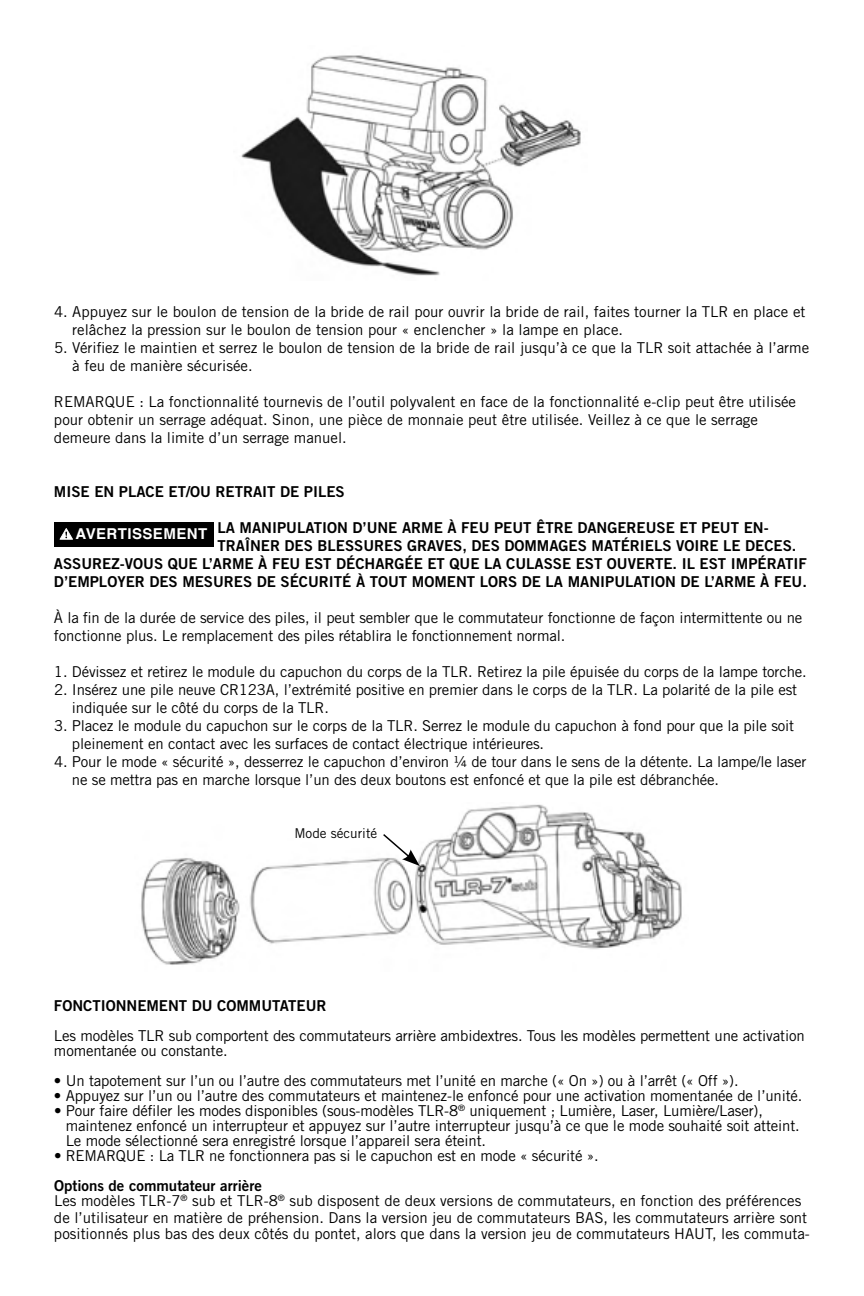
<style>
.page{position:relative;width:864px;height:1296px;background:#fff}
.page>*{position:absolute;margin:0;border:0;box-sizing:border-box;transform-origin:0 0}
.WARNING_BODY{font:15px/18px "Trade Gothic LT Std";letter-spacing:-.01em;color:#000}
.WARNING_BODY-2{font:15px "Trade Gothic LT Std Bd 2";color:#000}
.t1{font:700 15px "Helvetica";letter-spacing:.03em;color:#fff}
.diagram_labels{font:13.5px "Trade Gothic LT Std";color:#000}
.s1{font-family:"Trade Gothic LT Std Bd 2"}
</style>
<div class="page">
<img style="left:241px;top:55px;width:340px;height:221px">
<div style="left:54px;top:522px;width:159px;height:25px;background:#000"></div>
<svg style="left:60px;top:528px;width:13px;height:12px"></svg>
<img style="left:141px;top:804px;width:541px;height:161px">
<svg style="left:382px;top:833px;width:38px;height:33px"></svg>
<p class="WARNING_BODY" style="left:72px;top:302px;width:735px;text-indent:-18px">4. Appuyez sur le boulon de tension de la bride de rail pour ouvrir la bride de rail, faites tourner la TLR en place et relâchez la pression sur le boulon de tension pour « enclencher » la lampe en place.</p>
<p class="WARNING_BODY" style="left:72px;top:338px;width:738px;text-indent:-18px">5. Vérifiez le maintien et serrez le boulon de tension de la bride de rail jusqu’à ce que la TLR soit attachée à l’arme à feu de manière sécurisée.</p>
<p class="WARNING_BODY" style="left:54px;top:392px;width:744px">REMARQUE : La fonctionnalité tournevis de l’outil polyvalent en face de la fonctionnalité e-clip peut être utilisée pour obtenir un serrage adéquat. Sinon, une pièce de monnaie peut être utilisée. Veillez à ce que le serrage demeure dans la limite d’un serrage manuel.</p>
<p class="WARNING_BODY-2" style="left:54px;top:482px;width:292px">MISE EN PLACE ET/OU RETRAIT DE PILES</p>
<p class="WARNING_BODY-2" style="left:218px;top:518px;width:553px">LA MANIPULATION D’UNE ARME À FEU PEUT ÊTRE DANGEREUSE ET PEUT EN-</p>
<p class="WARNING_BODY-2" style="left:218px;top:536px;width:580px">TRAÎNER DES BLESSURES GRAVES, DES DOMMAGES MATÉRIELS VOIRE LE DECES.</p>
<p class="WARNING_BODY-2" style="left:54px;top:554px;width:754px">ASSUREZ-VOUS QUE L’ARME À FEU EST DÉCHARGÉE ET QUE LA CULASSE EST OUVERTE. IL EST IMPÉRATIF</p>
<p class="WARNING_BODY-2" style="left:54px;top:572px;width:754px">D’EMPLOYER DES MESURES DE SÉCURITÉ À TOUT MOMENT LORS DE LA MANIPULATION DE L’ARME À FEU.</p>
<p class="WARNING_BODY" style="left:54px;top:608px;width:750px">À la fin de la durée de service des piles, il peut sembler que le commutateur fonctionne de façon intermittente ou ne fonctionne plus. Le remplacement des piles rétablira le fonctionnement normal.</p>
<p class="WARNING_BODY" style="left:54px;top:662px;width:754px">1. Dévissez et retirez le module du capuchon du corps de la TLR. Retirez la pile épuisée du corps de la lampe torche.</p>
<p class="WARNING_BODY" style="left:72px;top:680px;width:727px;text-indent:-18px">2. Insérez une pile neuve CR123A, l’extrémité positive en premier dans le corps de la TLR. La polarité de la pile est indiquée sur le côté du corps de la TLR.</p>
<p class="WARNING_BODY" style="left:72px;top:716px;width:724px;text-indent:-18px">3. Placez le module du capuchon sur le corps de la TLR. Serrez le module du capuchon à fond pour que la pile soit pleinement en contact avec les surfaces de contact électrique intérieures.</p>
<p class="WARNING_BODY" style="left:72px;top:752px;width:736px;text-indent:-18px">4. Pour le mode « sécurité », desserrez le capuchon d’environ ¼ de tour dans le sens de la détente. La lampe/le laser ne se mettra pas en marche lorsque l’un des deux boutons est enfoncé et que la pile est débranchée.</p>
<p class="t1" style="left:75px;top:525px;width:133px">AVERTISSEMENT</p>
<p class="diagram_labels" style="left:294px;top:825px;width:84px">Mode sécurité</p>
<p class="WARNING_BODY" style="left:54px;top:991px;width:752px;line-height:30px"><span class="s1">FONCTIONNEMENT DU COMMUTATEUR<br></span>Les modèles TLR sub comportent des commutateurs arrière ambidextres. Tous les modèles permettent une activation</p>
<p class="WARNING_BODY" style="left:54px;top:1042px;width:175px">momentanée ou constante.</p>
<p class="WARNING_BODY" style="left:54px;top:1072px;width:686px">• Un tapotement sur l’un ou l’autre des commutateurs met l’unité en marche (« On ») ou à l’arrêt (« Off »).</p>
<p class="WARNING_BODY" style="left:54px;top:1087px;width:750px">• Appuyez sur l’un ou l’autre des commutateurs et maintenez-le enfoncé pour une activation momentanée de l’unité.</p>
<p class="WARNING_BODY" style="left:66px;top:1103px;width:736px;line-height:15px;text-indent:-12px">• Pour faire défiler les modes disponibles (sous-modèles TLR-8<sup>®</sup> uniquement ; Lumière, Laser, Lumière/Laser), maintenez enfoncé un interrupteur et appuyez sur l’autre interrupteur jusqu’à ce que le mode souhaité soit atteint.<br>Le mode sélectionné sera enregistré lorsque l’appareil sera éteint.</p>
<p class="WARNING_BODY" style="left:54px;top:1147px;width:546px">• REMARQUE : La TLR ne fonctionnera pas si le capuchon est en mode « sécurité ».</p>
<p class="WARNING_BODY-2" style="left:54px;top:1177px;width:209px">Options de commutateur arrière</p>
<p class="WARNING_BODY" style="left:54px;top:1193px;width:757px;line-height:16.5px">Les modèles TLR-7<sup>®</sup> sub et TLR-8<sup>®</sup> sub disposent de deux versions de commutateurs, en fonction des préférences de l’utilisateur en matière de préhension. Dans la version jeu de commutateurs BAS, les commutateurs arrière sont positionnés plus bas des deux côtés du pontet, alors que dans la version jeu de commutateurs HAUT, les commuta-</p>
</div>
